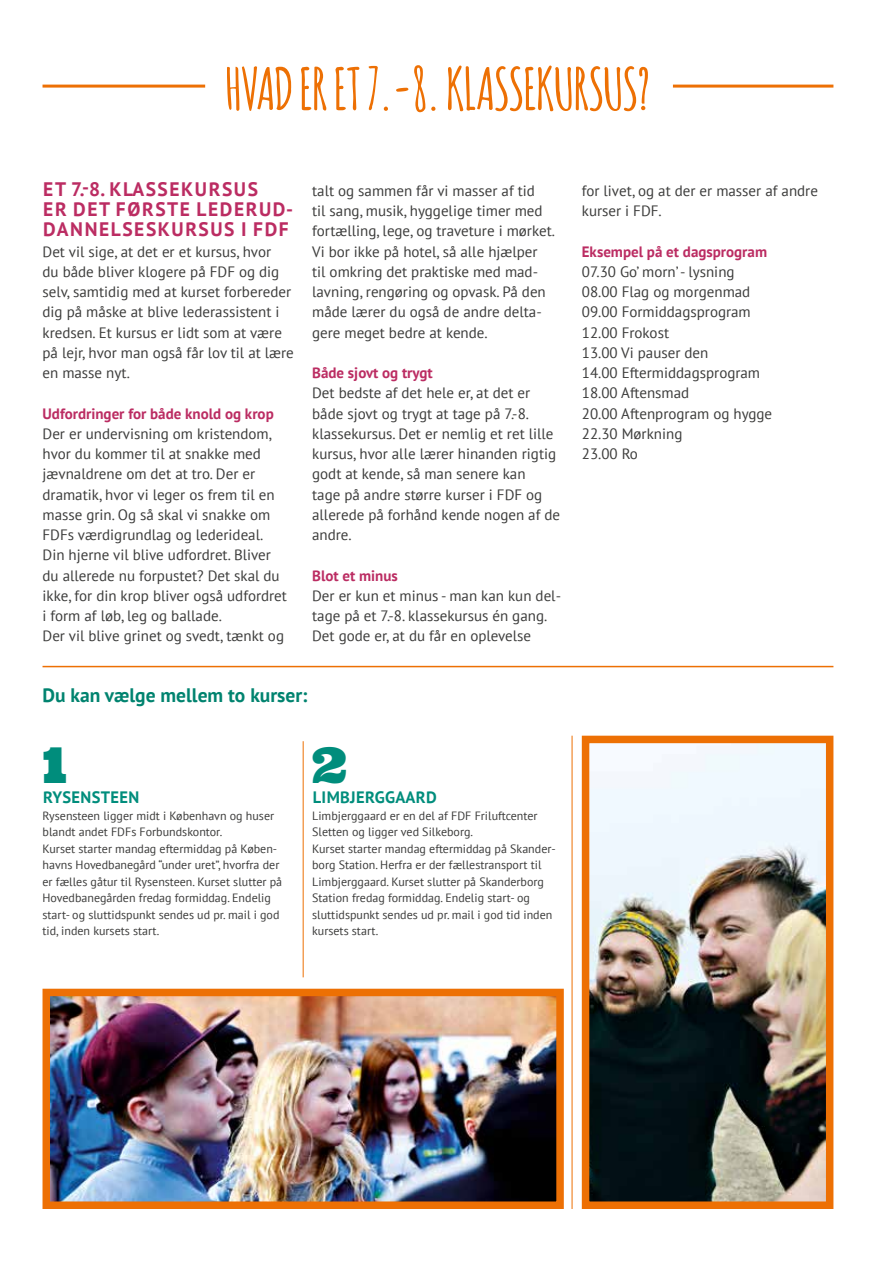
<style>
.page{position:relative;width:893px;height:1263px;background:#fff}
.page>*{position:absolute;margin:0;border:0;box-sizing:border-box;transform-origin:0 0}
.t1{font:700 57px "Amatic";color:#ed7004}
.t2{font:49.5px "Ultra";color:#008d7c}
.t3{font:700 19.5px/20.2px "PT Sans";letter-spacing:.08em;color:#bb2c62}
.t4{font:700 19.5px "PT Sans";color:#00836f}
.t5{font:700 16.5px "PT Sans";letter-spacing:.02em;color:#008d7c}
.t6{font:15px/20.2px "PT Sans";color:#3c3c3b}
.t7{font:700 15px "PT Sans";color:#bb2c62}
.t8{font:12px/16.5px "PT Sans";color:#3c3c3b}
</style>
<div class="page">
<hr style="left:43px;top:85px;width:162px;height:3px;background:#ed7004">
<hr style="left:673px;top:85px;width:160px;height:3px;background:#ed7004">
<hr style="left:43px;top:666px;width:790px;height:1px;background:#ed7004">
<hr style="left:303px;top:741px;width:1px;height:236px;background:#ed7004">
<hr style="left:572px;top:736px;width:1px;height:473px;background:#ed7004">
<img style="left:591px;top:745px;width:233px;height:455px">
<div style="left:582px;top:736px;width:251px;height:473px;border:8px solid #ed7004"></div>
<img style="left:52px;top:998px;width:503px;height:202px">
<div style="left:43px;top:989px;width:521px;height:220px;border:8px solid #ed7004"></div>
<h1 class="t1" style="left:225px;top:48px;width:426px">HVAD ER ET 7.-8. KLASSEKURSUS?</h1>
<h3 class="t3" style="left:43px;top:178px;width:252px">ET 7.-8. KLASSEKURSUS<br>ER DET FØRSTE LEDERUD-<br>DANNELSESKURSUS I FDF</h3>
<p class="t6" style="left:43px;top:241px;width:253px">Det vil sige, at det er et kursus, hvor<br>du både bliver klogere på FDF og dig selv, samtidig med at kurset forbereder dig på måske at blive lederassistent i kredsen. Et kursus er lidt som at være på lejr, hvor man også får lov til at lære en masse nyt.</p>
<p class="t7" style="left:43px;top:403px;width:233px">Udfordringer for både knold og krop</p>
<p class="t6" style="left:43px;top:423px;width:246px">Der er undervisning om kristendom, hvor du kommer til at snakke med jævnaldrene om det at tro. Der er dramatik, hvor vi leger os frem til en masse grin. Og så skal vi snakke om FDFs værdigrundlag og lederideal.<br>Din hjerne vil blive udfordret. Bliver du allerede nu forpustet? Det skal du ikke, for din krop bliver også udfordret i form af løb, leg og ballade.<br>Der vil blive grinet og svedt, tænkt og</p>
<p class="t6" style="left:312px;top:180px;width:245px">talt og sammen får vi masser af tid<br>til sang, musik, hyggelige timer med fortælling, lege, og traveture i mørket.<br>Vi bor ikke på hotel, så alle hjælper<br>til omkring det praktiske med mad&shy;lavning, rengøring og opvask. På den måde lærer du også de andre delta&shy;gere meget bedre at kende.</p>
<p class="t7" style="left:312px;top:363px;width:122px">Både sjovt og trygt</p>
<p class="t6" style="left:312px;top:383px;width:250px">Det bedste af det hele er, at det er både sjovt og trygt at tage på 7.-8. klassekursus. Det er nemlig et ret lille kursus, hvor alle lærer hinanden rigtig godt at kende, så man senere kan<br>tage på andre større kurser i FDF og allerede på forhånd kende nogen af de andre.</p>
<p class="t7" style="left:312px;top:565px;width:87px">Blot et minus</p>
<p class="t6" style="left:312px;top:585px;width:250px">Der er kun et minus - man kan kun del&shy;tage på et 7.-8. klassekursus én gang.<br>Det gode er, at du får en oplevelse</p>
<h3 class="t4" style="left:43px;top:682px;width:266px">Du kan vælge mellem to kurser:</h3>
<h2 class="t2" style="left:43px;top:733px;width:26px">1</h2>
<p class="t5" style="left:43px;top:786px;width:98px">RYSENSTEEN</p>
<p class="t8" style="left:43px;top:807px;width:241px">Rysensteen ligger midt i København og huser blandt andet FDFs Forbundskontor.<br>Kurset starter mandag eftermiddag på Køben&shy;havns Hovedbanegård “under uret”, hvorfra der er fælles gåtur til Rysensteen. Kurset slutter på Hovedbanegården fredag formiddag. Endelig start- og sluttidspunkt sendes ud pr. mail i god tid, inden kursets start.</p>
<h2 class="t2" style="left:312px;top:733px;width:37px">2</h2>
<p class="t5" style="left:313px;top:786px;width:126px">LIMBJERGGAARD</p>
<p class="t8" style="left:312px;top:807px;width:245px">Limbjerggaard er en del af FDF Friluftcenter Sletten og ligger ved Silkeborg.<br>Kurset starter mandag eftermiddag på Skander&shy;borg Station. Herfra er der fællestransport til Limbjerggaard. Kurset slutter på Skanderborg Station fredag formiddag. Endelig start- og sluttidspunkt sendes ud pr. mail i god tid inden kursets start.</p>
<p class="t6" style="left:582px;top:180px;width:238px">for livet, og at der er masser af andre kurser i FDF.</p>
<p class="t7" style="left:582px;top:241px;width:187px">Eksempel på et dagsprogram</p>
<p class="t6" style="left:582px;top:261px;width:192px">07.30 Go’ morn’ - lysning<br>08.00 Flag og morgenmad<br>09.00 Formiddagsprogram<br>12.00 Frokost<br>13.00 Vi pauser den<br>14.00 Eftermiddagsprogram<br>18.00 Aftensmad<br>20.00 Aftenprogram og hygge<br>22.30 Mørkning<br>23.00 Ro</p>
</div>
